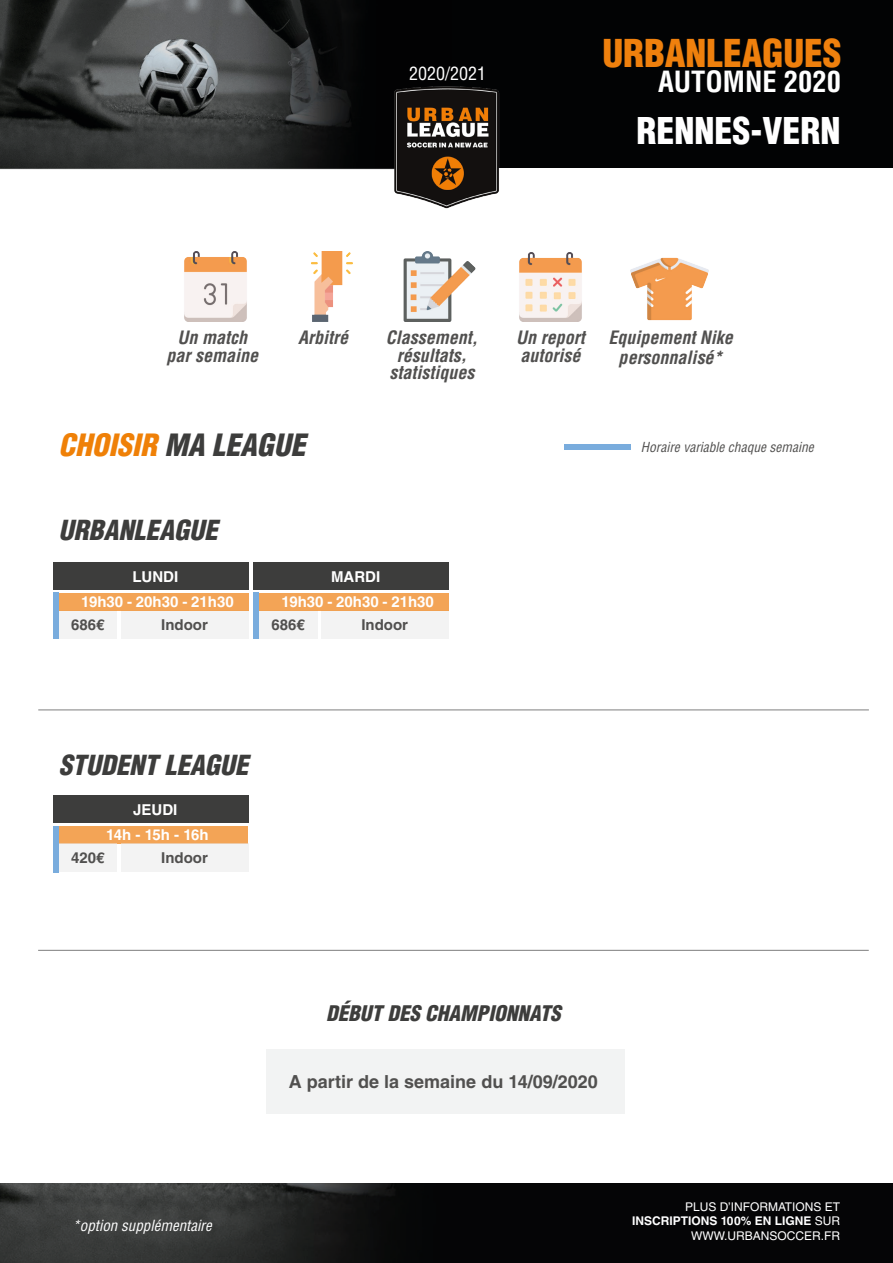
<style>
.page{position:relative;width:893px;height:1263px;background:#fff}
.page>*{position:absolute;margin:0;border:0;box-sizing:border-box;transform-origin:0 0}
.t1{font:900 condensed 37.5px "Helvetica LT Std";color:#ef800d}
.t2{font:900 condensed 36px "Helvetica LT Std";color:#fff}
.t3{font:italic 900 condensed 30px "Helvetica LT Std";color:#3d3d3c}
.t4{font:700 condensed 28.5px "Helvetica LT Std";color:#fff}
.t5{font:italic 900 condensed 27px "Helvetica LT Std";color:#3d3d3c}
.t6{font:italic 900 condensed 21px "Helvetica LT Std";color:#3d3d3c}
.t7{font:italic 700 condensed 18px/18.6px "Helvetica LT Std";color:#51504f}
.t8{font:700 18px "Helvetica LT Std";color:#51504f}
.t9{font:condensed 18px "Helvetica LT Std";color:#fff}
.t10{font:700 15px "Helvetica LT Std";color:#fff}
.t11{font:700 15px "Helvetica LT Std";color:#51504f}
.t12{font:italic condensed 15px "Helvetica LT Std";color:#fff}
.t13{font:italic condensed 13.5px "Helvetica LT Std";color:#51504f}
.t14{font:12px/14.4px "Helvetica LT Std";color:#fff;text-align:right}
.s1{color:#ef8007}
.s2{font-weight:700}
</style>
<div class="page">
<hr style="left:38px;top:950px;width:831px;height:1px;background:#7e7e7e">
<img style="left:311px;top:251px;width:42px;height:71px">
<img style="left:184px;top:251px;width:63px;height:71px">
<img style="left:403px;top:251px;width:73px;height:71px">
<img style="left:519px;top:252px;width:63px;height:70px">
<img style="left:630px;top:257px;width:78px;height:64px">
<div style="left:53px;top:795px;width:195px;height:28px;background:#3d3d3c"></div>
<div style="left:59px;top:826px;width:189px;height:18px;background:#f3a456"></div>
<hr style="left:38px;top:710px;width:831px;height:1px;background:#7e7e7e">
<div style="left:59px;top:611px;width:58px;height:28px;background:#f3f3f3"></div>
<div style="left:121px;top:611px;width:127px;height:28px;background:#f3f3f3"></div>
<div style="left:59px;top:593px;width:189px;height:18px;background:#f3a456"></div>
<div style="left:59px;top:844px;width:58px;height:28px;background:#f3f3f3"></div>
<div style="left:121px;top:844px;width:127px;height:28px;background:#f3f3f3"></div>
<div style="left:259px;top:611px;width:58px;height:28px;background:#f3f3f3"></div>
<div style="left:321px;top:611px;width:128px;height:28px;background:#f3f3f3"></div>
<div style="left:53px;top:562px;width:396px;height:28px;background:#3d3d3c"></div>
<div style="left:259px;top:593px;width:190px;height:18px;background:#f3a456"></div>
<div style="left:266px;top:1049px;width:359px;height:64px;background:#f2f3f3"></div>
<div style="left:565px;top:444px;width:66px;height:6px;background:#79acdd"></div>
<div style="left:53px;top:593px;width:6px;height:46px;background:#79acdd"></div>
<div style="left:253px;top:593px;width:6px;height:46px;background:#79acdd"></div>
<div style="left:53px;top:826px;width:6px;height:46px;background:#79acdd"></div>
<img style="left:0;top:1183px;width:893px;height:80px">
<div style="left:0;top:0;width:893px;height:168px;background:#020304"></div>
<img style="left:0;top:1px;width:379px;height:169px">
<img style="left:379px;top:86px;width:121px;height:123px">
<p class="t9" style="left:409px;top:62px;width:79px">2020/2021</p>
<p class="t1" style="left:602px;top:29px;width:241px">URBANLEAGUES</p>
<p class="t4" style="left:658px;top:64px;width:184px">AUTOMNE 2020</p>
<p class="t2" style="left:636px;top:108px;width:206px">RENNES-VERN</p>
<p class="t7" style="left:178px;top:328px;width:71px">Un match</p>
<p class="t7" style="left:167px;top:347px;width:93px">par semaine</p>
<p class="t7" style="left:298px;top:328px;width:52px">Arbitré</p>
<p class="t7" style="left:386px;top:328px;width:93px">Classement,</p>
<p class="t7" style="left:397px;top:347px;width:71px">résultats,</p>
<p class="t7" style="left:389px;top:364px;width:86px">statistiques</p>
<p class="t3" style="left:59px;top:426px;width:248px"><span class="s1">CHOISIR</span> MA LEAGUE</p>
<p class="t5" style="left:59px;top:513px;width:161px">URBANLEAGUE</p>
<p class="t10" style="left:132px;top:567px;width:47px">LUNDI</p>
<p class="t10" style="left:81px;top:593px;width:154px">19h30 - 20h30 - 21h30</p>
<p class="t11" style="left:71px;top:616px;width:35px">686€</p>
<p class="t11" style="left:161px;top:616px;width:48px">Indoor</p>
<p class="t10" style="left:331px;top:567px;width:51px">MARDI</p>
<p class="t10" style="left:282px;top:593px;width:154px">19h30 - 20h30 - 21h30</p>
<p class="t11" style="left:271px;top:616px;width:35px">686€</p>
<p class="t11" style="left:361px;top:616px;width:48px">Indoor</p>
<p class="t7" style="left:516px;top:328px;width:70px">Un report autorisé</p>
<p class="t7" style="left:608px;top:327px;width:126px;line-height:20.1px;text-align:center">Equipement Nike personnalisé*</p>
<p class="t13" style="left:641px;top:438px;width:174px">Horaire variable chaque semaine</p>
<p class="t5" style="left:59px;top:748px;width:191px">STUDENT LEAGUE</p>
<p class="t10" style="left:133px;top:800px;width:46px">JEUDI</p>
<p class="t10" style="left:106px;top:826px;width:104px">14h - 15h - 16h</p>
<p class="t11" style="left:71px;top:849px;width:35px">420€</p>
<p class="t11" style="left:161px;top:849px;width:48px">Indoor</p>
<p class="t6" style="left:326px;top:1000px;width:236px">DÉBUT DES CHAMPIONNATS</p>
<p class="t12" style="left:72px;top:1216px;width:141px">*option supplémentaire</p>
<p class="t8" style="left:289px;top:1070px;width:310px">A partir de la semaine du 14/09/2020</p>
<p class="t14" style="left:632px;top:1199px;width:209px">PLUS D’INFORMATIONS ET<br><span class="s2">INSCRIPTIONS 100% EN LIGNE</span> SUR</p>
<p class="t14" style="left:691px;top:1228px;width:150px">WWW.URBANSOCCER.FR</p>
</div>
